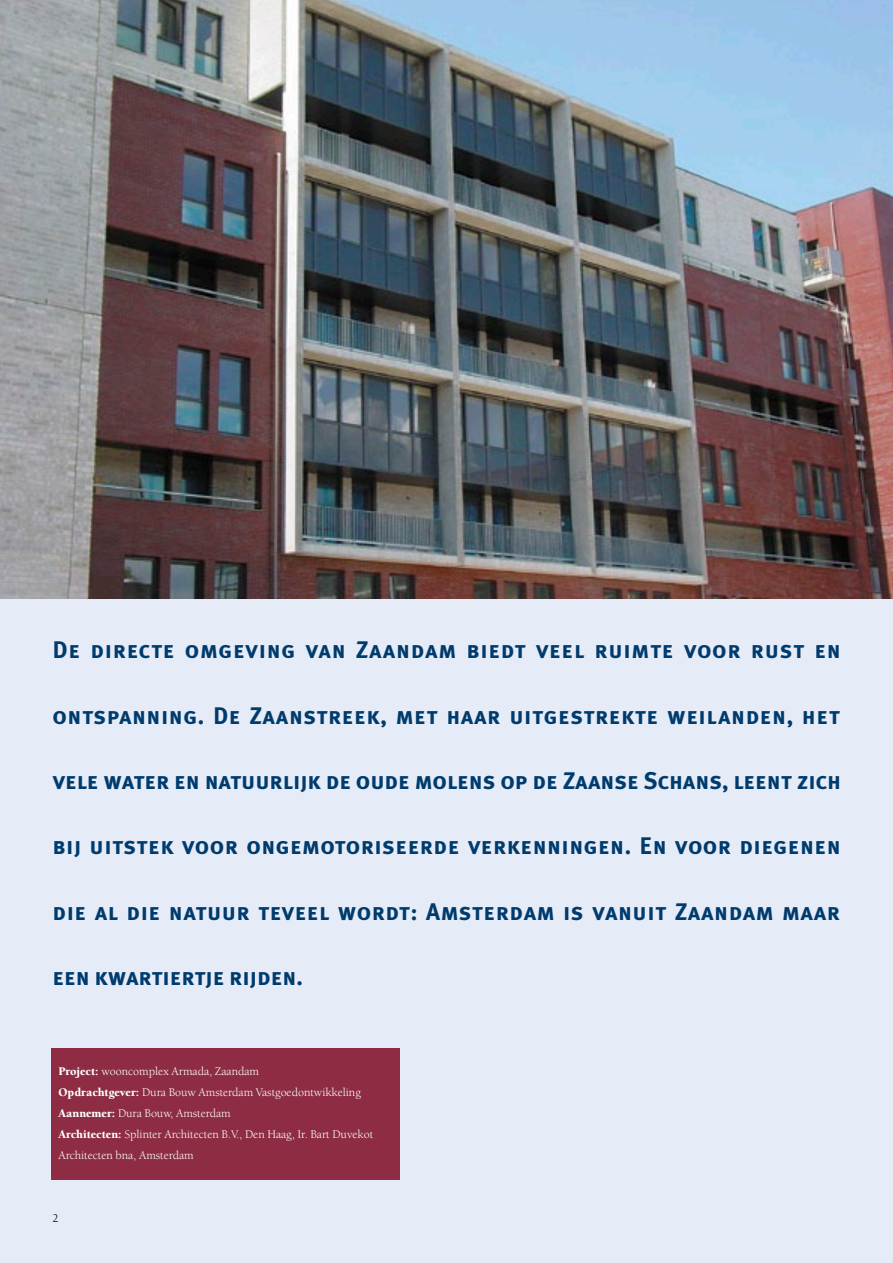
<style>
.page{position:relative;width:893px;height:1263px;background:#fff}
.page>*{position:absolute;margin:0;border:0;box-sizing:border-box;transform-origin:0 0}
.t1{font:24px "Meta Plus Bold Caps";letter-spacing:.02em;color:#003b6e}
.t2{font:24px "Meta Plus Bold Caps";letter-spacing:-.005em;color:#003b6e}
.t3{font:12px/21px "Berkeley";letter-spacing:-.005em;color:#fff}
.t4{font:12px "Berkeley";color:#000}
.s1{font-weight:900}
</style>
<div class="page">
<div style="left:0;top:599px;width:893px;height:664px;background:#e6ecf7"></div>
<div style="left:51px;top:1049px;width:349px;height:131px;background:#8d2c43"></div>
<img style="left:0;top:0;width:893px;height:599px">
<p class="t1" style="left:53px;top:636px;width:790px">De directe omgeving van Zaandam biedt veel ruimte voor rust en</p>
<p class="t1" style="left:53px;top:701px;width:789px">ontspanning. De Zaanstreek, met haar uitgestrekte weilanden, het</p>
<p class="t2" style="left:53px;top:767px;width:790px">vele water en natuurlijk de oude molens op de Zaanse Schans, leent zich</p>
<p class="t1" style="left:53px;top:832px;width:790px">bij uitstek voor ongemotoriseerde verkenningen. En voor diegenen</p>
<p class="t1" style="left:53px;top:897px;width:789px">die al die natuur teveel wordt: Amsterdam is vanuit Zaandam maar</p>
<p class="t2" style="left:53px;top:963px;width:252px">een kwartiertje rijden.</p>
<p class="t3" style="left:59px;top:1061px;width:316px"><span class="s1">Project:</span> wooncomplex Armada, Zaandam<br><span class="s1">Opdrachtgever:</span> Dura Bouw Amsterdam Vastgoedontwikkeling <span class="s1">Aannemer:</span> Dura Bouw, Amsterdam<br><span class="s1">Architecten:</span> Splinter Architecten B.V., Den Haag, Ir. Bart Duvekot Architecten bna, Amsterdam</p>
<p class="t4" style="left:53px;top:1212px;width:8px">2</p>
</div>
